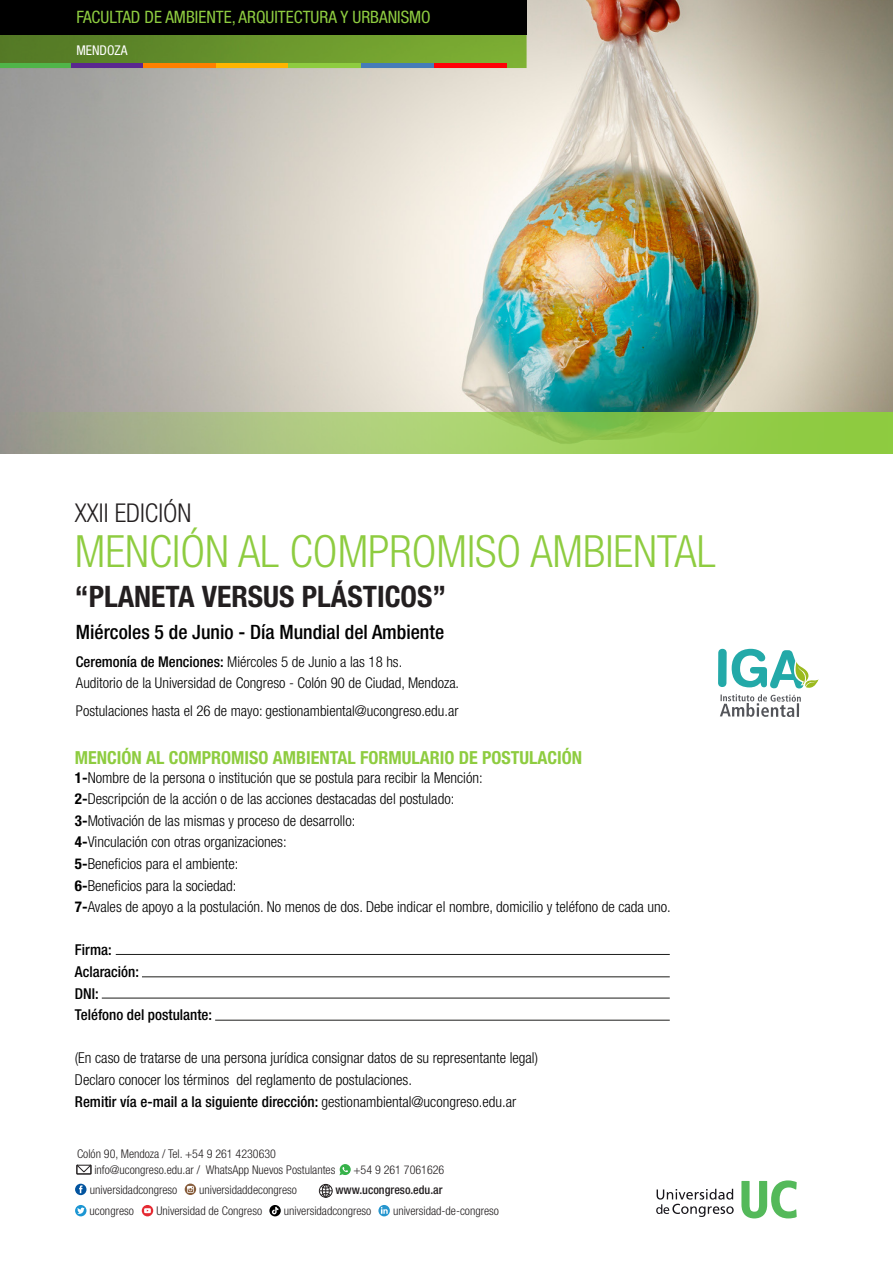
<style>
.page{position:relative;width:893px;height:1263px;background:#fff}
.page>*{position:absolute;margin:0;border:0;box-sizing:border-box;transform-origin:0 0}
.t1{font:300 condensed 44.55px "Helvetica Neue LT Std";color:#8ecc40}
.t2{font:700 condensed 29.7px "Helvetica Neue LT Std";color:#231f20}
.t3{font:300 condensed 25.95px "Helvetica Neue LT Std";color:#231f20}
.t4{font:500 condensed 19.8px "Helvetica Neue LT Std";color:#000}
.t5{font:700 condensed 18px "Helvetica Neue LT Std";color:#8ecc40}
.t6{font:condensed 17.1px "Helvetica Neue LT Std";color:#8ecc40}
.t7{font:300 condensed 15px/21.6px "Helvetica Neue LT Std";color:#000}
.t8{font:500 condensed 15px/21.6px "Helvetica Neue LT Std";color:#000}
.t9{font:300 condensed 14.85px/20.5px "Helvetica Neue LT Std";color:#000}
.t10{font:condensed 13.5px "Helvetica Neue LT Std";color:#fff}
.t11{font:300 condensed 12px/15.1px "Helvetica Neue LT Std";color:#231f20}
.t12{font:500 condensed 12px "Helvetica Neue LT Std";color:#231f20}
.s1{font-weight:500}
.s2{font-weight:700}
</style>
<div class="page">
<img style="left:0;top:0;width:893px;height:412px">
<svg style="left:0;top:412px;width:893px;height:41px;background:#9ec26a"></svg>
<svg style="left:741px;top:1180px;width:56px;height:38px"></svg>
<svg style="left:656px;top:1189px;width:78px;height:28px"></svg>
<svg style="left:0;top:34px;width:527px;height:34px;background:#678e2b"></svg>
<hr style="left:71px;top:64px;width:73px;height:4px;background:#5a278f">
<hr style="left:0;top:64px;width:71px;height:4px;background:#50b549">
<hr style="left:144px;top:64px;width:72px;height:4px;background:#ff8000">
<hr style="left:216px;top:64px;width:73px;height:4px;background:#ffb500">
<hr style="left:289px;top:64px;width:72px;height:4px;background:#8ecc40">
<hr style="left:361px;top:64px;width:73px;height:4px;background:#457cb9">
<hr style="left:434px;top:64px;width:72px;height:4px;background:#ff0007">
<div style="left:0;top:0;width:527px;height:34px;background:#000"></div>
<svg style="left:75px;top:1184px;width:12px;height:11px"></svg>
<svg style="left:185px;top:1183px;width:11px;height:12px"></svg>
<svg style="left:339px;top:1164px;width:12px;height:11px"></svg>
<svg style="left:76px;top:1164px;width:16px;height:10px"></svg>
<svg style="left:319px;top:1184px;width:14px;height:14px"></svg>
<svg style="left:75px;top:1205px;width:12px;height:11px"></svg>
<svg style="left:269px;top:1205px;width:12px;height:11px"></svg>
<div style="left:142px;top:1205px;width:11px;height:11px;background:#e52b33;border-radius:50%"></div>
<svg style="left:144px;top:1208px;width:7px;height:5px"></svg>
<svg style="left:378px;top:1205px;width:12px;height:11px"></svg>
<svg style="left:381px;top:1207px;width:7px;height:7px"></svg>
<div style="left:718px;top:649px;width:9px;height:38px;background:#23a9a8;border-radius:4px"></div>
<svg style="left:720px;top:649px;width:99px;height:68px"></svg>
<hr style="left:116px;top:954px;width:554px;height:1px;background:#1d1d1b">
<hr style="left:142px;top:976px;width:528px;height:1px;background:#1d1d1b">
<hr style="left:102px;top:998px;width:568px;height:1px;background:#1d1d1b">
<hr style="left:215px;top:1020px;width:455px;height:1px;background:#1d1d1b">
<p class="t6" style="left:76px;top:7px;width:356px">FACULTAD DE AMBIENTE, ARQUITECTURA Y URBANISMO</p>
<p class="t10" style="left:76px;top:42px;width:53px">MENDOZA</p>
<h3 class="t3" style="left:75px;top:498px;width:118px">XXII EDICIÓN</h3>
<h1 class="t1" style="left:75px;top:526px;width:642px">MENCIÓN AL COMPROMISO AMBIENTAL</h1>
<h2 class="t2" style="left:75px;top:578px;width:373px">“PLANETA VERSUS PLÁSTICOS”</h2>
<h3 class="t4" style="left:76px;top:620px;width:370px">Miércoles 5 de Junio - Día Mundial del Ambiente</h3>
<p class="t9" style="left:76px;top:652px;width:385px"><span class="s1">Ceremonía de Menciones:</span> Miércoles 5 de Junio a las 18 hs.<br>Auditorio de la Universidad de Congreso - Colón 90 de Ciudad, Mendoza.</p>
<p class="t9" style="left:76px;top:700px;width:384px">Postulaciones hasta el 26 de mayo: gestionambiental@ucongreso.edu.ar</p>
<p class="t5" style="left:75px;top:746px;width:509px">MENCIÓN AL COMPROMISO AMBIENTAL FORMULARIO DE POSTULACIÓN</p>
<p class="t7" style="left:75px;top:766px;width:597px"><span class="s2">1-</span>Nombre de la persona o institución que se postula para recibir la Mención:<br><span class="s2">2-</span>Descripción de la acción o de las acciones destacadas del postulado:<br><span class="s2">3-</span>Motivación de las mismas y proceso de desarrollo:<br><span class="s2">4-</span>Vinculación con otras organizaciones:<br><span class="s2">5-</span>Beneficios para el ambiente:<br><span class="s2">6-</span>Beneficios para la sociedad:<br><span class="s2">7-</span>Avales de apoyo a la postulación. No menos de dos. Debe indicar el nombre, domicilio y teléfono de cada uno.</p>
<p class="t8" style="left:75px;top:939px;width:139px">Firma:<br>Aclaración:<br>DNI:<br>Teléfono del postulante:</p>
<p class="t7" style="left:75px;top:1047px;width:465px">(En caso de tratarse de una persona jurídica consignar datos de su representante legal)<br>Declaro conocer los términos del reglamento de postulaciones.<br><span class="s1">Remitir vía e-mail a la siguiente dirección:</span> gestionambiental@ucongreso.edu.ar</p>
<p class="t11" style="left:94px;top:1146px;width:243px;text-indent:-17px">Colón 90, Mendoza / Tel. +54 9 261 4230630 info@ucongreso.edu.ar / WhatsApp Nuevos Postulantes</p>
<p class="t11" style="left:353px;top:1161px;width:92px">+54 9 261 7061626</p>
<p class="t12" style="left:335px;top:1183px;width:109px">www.ucongreso.edu.ar</p>
<p class="t11" style="left:90px;top:1182px;width:89px">universidadcongreso</p>
<p class="t11" style="left:199px;top:1182px;width:99px">universidaddecongreso</p>
<p class="t11" style="left:90px;top:1203px;width:46px">ucongreso</p>
<p class="t11" style="left:156px;top:1203px;width:107px">Universidad de Congreso</p>
<p class="t11" style="left:284px;top:1203px;width:89px">universidadcongreso</p>
<p class="t11" style="left:393px;top:1203px;width:107px">universidad-de-congreso</p>
</div>
